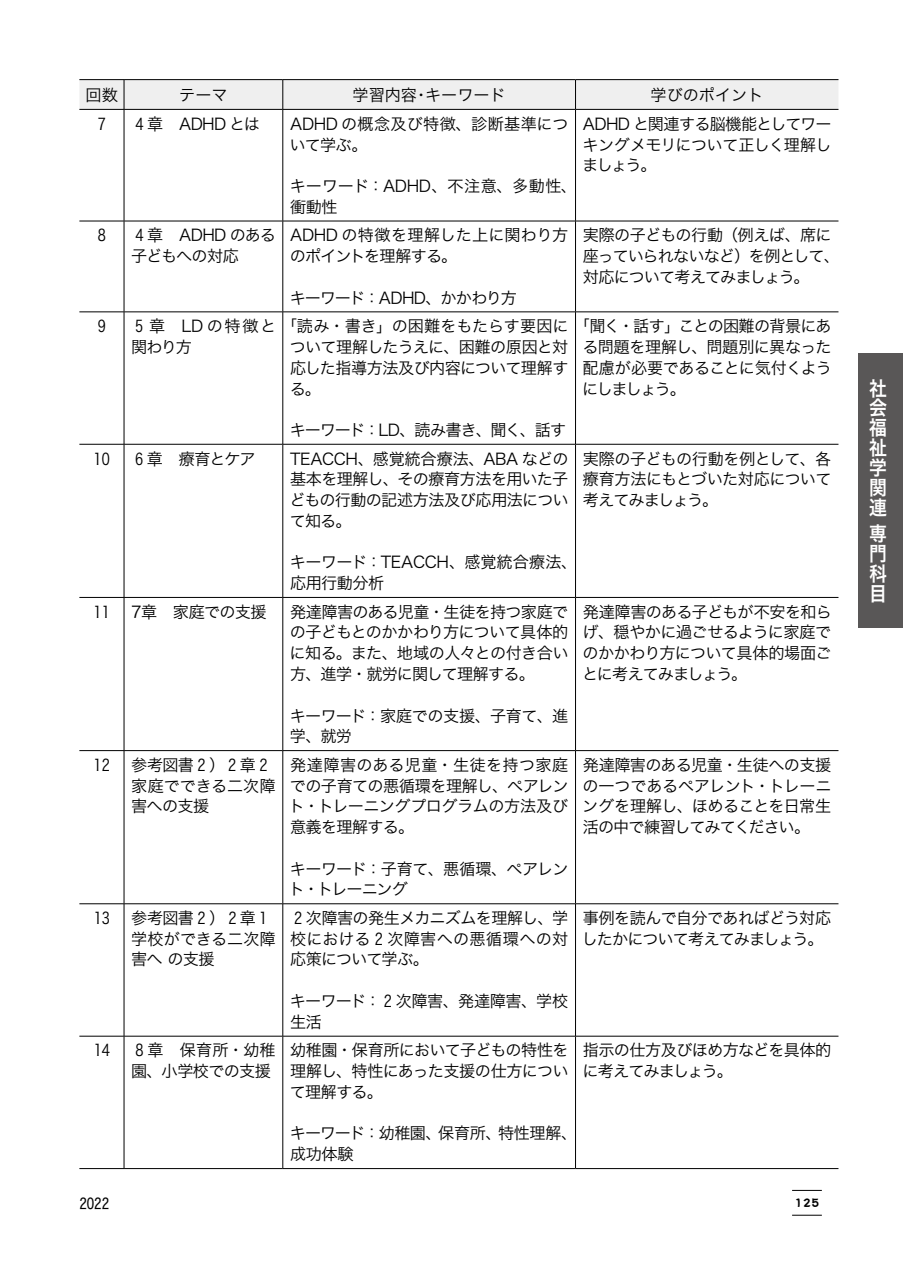
<style>
.page{position:relative;width:903px;height:1275px;background:#fff}
.page>*{position:absolute;margin:0;border:0;box-sizing:border-box;transform-origin:0 0}
.t1{font:19.78px/19.8px "Hira Kaku Pro W6";color:#fff;text-align:justify;scale:.9 1}
.t2{font:16.1px/20.8px "Hira Kaku Pro W3";letter-spacing:-.04em;color:#000;text-align:justify}
.t3{font:16.1px/20.8px "Hira Kaku Pro W3";letter-spacing:-.02em;color:#000}
.t4{font:16.1px/20.8px "Hira Kaku Pro W3";color:#000}
.t5{font:16.1px/20.8px "Hira Kaku Pro W3";letter-spacing:-.01em;color:#000}
.t6{font:16.1px "Hira Kaku Pro W3";letter-spacing:-.06em;color:#000}
.t7{font:14.88px "Hira Kaku Std W4";color:#000}
.t8{font:12.42px "DFPOP2 Std W9";color:#000}
</style>
<div class="page">
<hr style="left:792px;top:1190px;width:30px;height:1px;background:#000">
<hr style="left:792px;top:1215px;width:30px;height:1px;background:#000">
<div style="left:858px;top:353px;width:45px;height:275px;background:#595757"></div>
<hr style="left:79px;top:79px;width:45px;height:1px;background:#000">
<hr style="left:124px;top:79px;width:159px;height:1px;background:#000">
<hr style="left:283px;top:79px;width:292px;height:1px;background:#000">
<hr style="left:575px;top:79px;width:263px;height:1px;background:#000">
<svg style="left:79px;top:80px;width:759px;height:29px"></svg>
<hr style="left:79px;top:109px;width:45px;height:1px;background:#000">
<hr style="left:124px;top:109px;width:159px;height:1px;background:#000">
<hr style="left:124px;top:110px;width:1px;height:111px;background:#000">
<hr style="left:283px;top:109px;width:292px;height:1px;background:#000">
<hr style="left:282px;top:110px;width:1px;height:111px;background:#000">
<hr style="left:575px;top:109px;width:263px;height:1px;background:#000">
<hr style="left:575px;top:110px;width:1px;height:111px;background:#000">
<hr style="left:79px;top:221px;width:45px;height:1px;background:#000">
<hr style="left:124px;top:221px;width:159px;height:1px;background:#000">
<hr style="left:124px;top:221px;width:1px;height:91px;background:#000">
<hr style="left:283px;top:221px;width:292px;height:1px;background:#000">
<hr style="left:282px;top:221px;width:1px;height:91px;background:#000">
<hr style="left:575px;top:221px;width:263px;height:1px;background:#000">
<hr style="left:575px;top:221px;width:1px;height:91px;background:#000">
<hr style="left:79px;top:312px;width:45px;height:1px;background:#000">
<hr style="left:124px;top:312px;width:159px;height:1px;background:#000">
<hr style="left:124px;top:312px;width:1px;height:132px;background:#000">
<hr style="left:283px;top:312px;width:292px;height:1px;background:#000">
<hr style="left:282px;top:312px;width:1px;height:132px;background:#000">
<hr style="left:575px;top:312px;width:263px;height:1px;background:#000">
<hr style="left:575px;top:312px;width:1px;height:132px;background:#000">
<hr style="left:79px;top:444px;width:45px;height:1px;background:#000">
<hr style="left:124px;top:444px;width:159px;height:1px;background:#000">
<hr style="left:124px;top:444px;width:1px;height:153px;background:#000">
<hr style="left:283px;top:444px;width:292px;height:1px;background:#000">
<hr style="left:282px;top:444px;width:1px;height:153px;background:#000">
<hr style="left:575px;top:444px;width:263px;height:1px;background:#000">
<hr style="left:575px;top:444px;width:1px;height:153px;background:#000">
<hr style="left:79px;top:597px;width:45px;height:1px;background:#000">
<hr style="left:124px;top:597px;width:159px;height:1px;background:#000">
<hr style="left:124px;top:598px;width:1px;height:152px;background:#000">
<hr style="left:283px;top:597px;width:292px;height:1px;background:#000">
<hr style="left:282px;top:598px;width:1px;height:152px;background:#000">
<hr style="left:575px;top:597px;width:263px;height:1px;background:#000">
<hr style="left:575px;top:598px;width:1px;height:152px;background:#000">
<hr style="left:79px;top:750px;width:45px;height:1px;background:#000">
<hr style="left:124px;top:750px;width:159px;height:1px;background:#000">
<hr style="left:124px;top:751px;width:1px;height:152px;background:#000">
<hr style="left:283px;top:750px;width:292px;height:1px;background:#000">
<hr style="left:282px;top:751px;width:1px;height:152px;background:#000">
<hr style="left:575px;top:750px;width:263px;height:1px;background:#000">
<hr style="left:575px;top:751px;width:1px;height:152px;background:#000">
<hr style="left:79px;top:903px;width:45px;height:1px;background:#000">
<hr style="left:124px;top:903px;width:159px;height:1px;background:#000">
<hr style="left:124px;top:904px;width:1px;height:132px;background:#000">
<hr style="left:283px;top:903px;width:292px;height:1px;background:#000">
<hr style="left:282px;top:904px;width:1px;height:132px;background:#000">
<hr style="left:575px;top:903px;width:263px;height:1px;background:#000">
<hr style="left:575px;top:904px;width:1px;height:132px;background:#000">
<hr style="left:79px;top:1036px;width:45px;height:1px;background:#000">
<hr style="left:124px;top:1036px;width:159px;height:1px;background:#000">
<hr style="left:124px;top:1036px;width:1px;height:132px;background:#000">
<hr style="left:283px;top:1036px;width:292px;height:1px;background:#000">
<hr style="left:282px;top:1036px;width:1px;height:132px;background:#000">
<hr style="left:575px;top:1036px;width:263px;height:1px;background:#000">
<hr style="left:575px;top:1036px;width:1px;height:132px;background:#000">
<hr style="left:79px;top:1168px;width:45px;height:1px;background:#000">
<hr style="left:124px;top:1168px;width:159px;height:1px;background:#000">
<hr style="left:283px;top:1168px;width:292px;height:1px;background:#000">
<hr style="left:575px;top:1168px;width:263px;height:1px;background:#000">
<p class="t2" style="left:86px;top:83px;width:34px">回数</p>
<p class="t2" style="left:179px;top:83px;width:50px">テーマ</p>
<p class="t4" style="left:353px;top:83px;width:155px">学習内容・キーワード</p>
<p class="t4" style="left:650px;top:83px;width:114px">学びのポイント</p>
<p class="t2" style="left:98px;top:112px;width:10px">7</p>
<p class="t2" style="left:135px;top:112px;width:126px">4 章　ADHD とは</p>
<p class="t4" style="left:290px;top:112px;width:281px">ADHD の概念及び特徴、診断基準について学ぶ。</p>
<p class="t5" style="left:290px;top:174px;width:289px">キーワード：ADHD、不注意、多動性、衝動性</p>
<p class="t2" style="left:582px;top:112px;width:251px">ADHD と関連する脳機能としてワーキングメモリについて正しく理解しましょう。</p>
<p class="t2" style="left:98px;top:224px;width:10px">8</p>
<p class="t2" style="left:131px;top:224px;width:146px">4 章　ADHD のある子どもへの対応</p>
<p class="t3" style="left:290px;top:224px;width:280px">ADHD の特徴を理解した上に関わり方のポイントを理解する。</p>
<p class="t2" style="left:290px;top:286px;width:229px">キーワード：ADHD、かかわり方</p>
<p class="t2" style="left:583px;top:224px;width:259px;text-align:left">実際の子どもの行動（例えば、席に座っていられないなど）を例として、対応について考えてみましょう。</p>
<p class="t2" style="left:98px;top:315px;width:10px">9</p>
<p class="t3" style="left:131px;top:315px;width:702px">5 章　LD の特徴と「読み・書き」の困難をもたらす要因に「聞く・話す」ことの困難の背景にあ関わり方</p>
<p class="t2" style="left:582px;top:335px;width:251px">る問題を理解し、問題別に異なった配慮が必要であることに気付くようにしましょう。</p>
<p class="t2" style="left:290px;top:335px;width:280px">ついて理解したうえに、困難の原因と対応した指導方法及び内容について理解する。</p>
<p class="t6" style="left:290px;top:416px;width:278px">キーワード：LD、読み書き、聞く、話す</p>
<p class="t2" style="left:94px;top:447px;width:18px">10</p>
<p class="t2" style="left:135px;top:447px;width:122px">6 章　療育とケア</p>
<p class="t2" style="left:289px;top:447px;width:281px">TEACCH、感覚統合療法、ABA などの基本を理解し、その療育方法を用いた子どもの行動の記述方法及び応用法について知る。</p>
<p class="t2" style="left:290px;top:551px;width:289px">キーワード：TEACCH、感覚統合療法、応用行動分析</p>
<p class="t2" style="left:94px;top:600px;width:18px">11</p>
<p class="t2" style="left:131px;top:600px;width:137px">7章　家庭での支援</p>
<p class="t2" style="left:290px;top:600px;width:280px">発達障害のある児童・生徒を持つ家庭での子どもとのかかわり方について具体的に知る。また、地域の人々との付き合い方、進学・就労に関して理解する。</p>
<p class="t2" style="left:290px;top:704px;width:280px">キーワード：家庭での支援、子育て、進学、就労</p>
<p class="t2" style="left:94px;top:753px;width:18px">12</p>
<p class="t3" style="left:131px;top:753px;width:146px">参考図書2）2章2家庭でできる二次障害への支援</p>
<p class="t2" style="left:289px;top:753px;width:281px">発達障害のある児童・生徒を持つ家庭での子育ての悪循環を理解し、ペアレント・トレーニングプログラムの方法及び意義を理解する。</p>
<p class="t2" style="left:289px;top:857px;width:281px">キーワード：子育て、悪循環、ペアレント・トレーニング</p>
<p class="t2" style="left:94px;top:906px;width:18px">13</p>
<p class="t3" style="left:131px;top:906px;width:146px">参考図書2）2章1学校ができる二次障害へ の支援</p>
<p class="t2" style="left:290px;top:906px;width:280px">2 次障害の発生メカニズムを理解し、学校における 2 次障害への悪循環への対応策について学ぶ。</p>
<p class="t2" style="left:290px;top:989px;width:280px">キーワード： 2 次障害、発達障害、学校生活</p>
<p class="t2" style="left:94px;top:1039px;width:18px">14</p>
<p class="t2" style="left:131px;top:1039px;width:146px">8 章　保育所・幼稚園、小学校での支援</p>
<p class="t2" style="left:290px;top:1039px;width:280px">幼稚園・保育所において子どもの特性を理解し、特性にあった支援の仕方について理解する。</p>
<p class="t2" style="left:290px;top:1122px;width:289px">キーワード：幼稚園、保育所、特性理解、成功体験</p>
<p class="t7" style="left:79px;top:1192px;width:31px">2022</p>
<p class="t2" style="left:583px;top:447px;width:250px">実際の子どもの行動を例として、各療育方法にもとづいた対応について考えてみましょう。</p>
<p class="t2" style="left:582px;top:600px;width:251px">発達障害のある子どもが不安を和らげ、穏やかに過ごせるように家庭でのかかわり方について具体的場面ごとに考えてみましょう。</p>
<p class="t2" style="left:582px;top:753px;width:251px">発達障害のある児童・生徒への支援の一つであるペアレント・トレーニングを理解し、ほめることを日常生活の中で練習してみてください。</p>
<p class="t2" style="left:582px;top:906px;width:251px">事例を読んで自分であればどう対応したかについて考えてみましょう。</p>
<p class="t2" style="left:582px;top:1039px;width:251px">指示の仕方及びほめ方などを具体的に考えてみましょう。</p>
<p class="t8" style="left:794px;top:1196px;width:27px">125</p>
<p class="t1" style="left:869px;top:377px;width:21px">社会福祉学関連</p>
<p class="t1" style="left:869px;top:523px;width:21px">専門科目</p>
</div>
